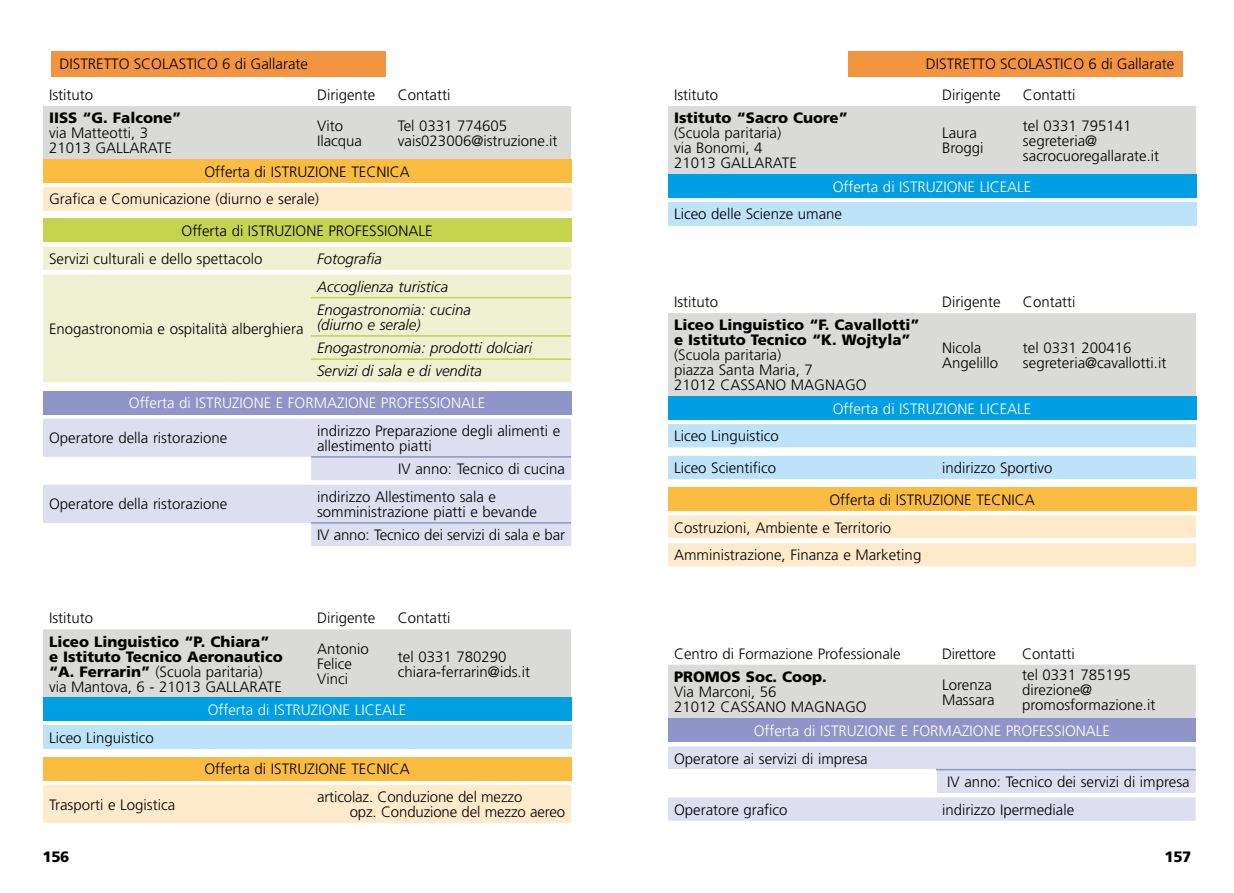
<style>
.page{position:relative;width:1234px;height:893px;background:#fff}
.page>*{position:absolute;margin:0;border:0;box-sizing:border-box;transform-origin:0 0}
.t1{font:300 15px/15px "Frutiger LT Std";color:#000}
.t2{font:900 15px/15px "Frutiger LT Std";color:#000}
.t3{font:300 15px "Frutiger LT Std";color:#fff}
.t4{font:italic 300 15px/23.2px "Frutiger LT Std";color:#000}
.t5{font:300 15px "Frutiger LT Std";letter-spacing:-.02em;color:#000}
.s1{font-weight:300}
</style>
<div class="page">
<div style="left:43px;top:106px;width:528px;height:53px;background:#dadad9"></div>
<div style="left:43px;top:159px;width:528px;height:24px;background:#fbbc42"></div>
<div style="left:43px;top:187px;width:528px;height:23px;background:#ffebcc"></div>
<div style="left:43px;top:219px;width:528px;height:23px;background:#c4d44f"></div>
<div style="left:43px;top:247px;width:528px;height:23px;background:#eef2d2"></div>
<svg style="left:43px;top:274px;width:528px;height:145px;fill:#eef2d2"></svg>
<div style="left:43px;top:391px;width:528px;height:23px;background:#8f95c8"></div>
<svg style="left:43px;top:419px;width:528px;height:127px;fill:#dddef0"></svg>
<hr style="left:311px;top:456px;width:81px;height:2px;background:#8f95c8">
<hr style="left:392px;top:456px;width:179px;height:2px;background:#8f95c8">
<hr style="left:311px;top:522px;width:81px;height:2px;background:#8f95c8">
<hr style="left:392px;top:522px;width:179px;height:2px;background:#8f95c8">
<hr style="left:311px;top:297px;width:81px;height:1px;background:#c4d44f">
<hr style="left:392px;top:297px;width:179px;height:1px;background:#c4d44f">
<hr style="left:311px;top:335px;width:81px;height:2px;background:#c4d44f">
<hr style="left:392px;top:335px;width:179px;height:2px;background:#c4d44f">
<hr style="left:311px;top:358px;width:81px;height:2px;background:#c4d44f">
<hr style="left:392px;top:358px;width:179px;height:2px;background:#c4d44f">
<div style="left:43px;top:629px;width:528px;height:69px;background:#dadad9"></div>
<div style="left:43px;top:698px;width:528px;height:23px;background:#009ee3"></div>
<div style="left:43px;top:725px;width:528px;height:24px;background:#bce3fa"></div>
<div style="left:43px;top:757px;width:528px;height:23px;background:#fbbc42"></div>
<div style="left:43px;top:785px;width:528px;height:38px;background:#ffebcc"></div>
<div style="left:668px;top:106px;width:527px;height:68px;background:#dadad9"></div>
<div style="left:668px;top:174px;width:527px;height:24px;background:#009ee3"></div>
<div style="left:668px;top:202px;width:527px;height:23px;background:#bce3fa"></div>
<div style="left:668px;top:313px;width:527px;height:83px;background:#dadad9"></div>
<div style="left:668px;top:396px;width:527px;height:24px;background:#009ee3"></div>
<svg style="left:668px;top:424px;width:527px;height:55px"></svg>
<div style="left:668px;top:488px;width:527px;height:23px;background:#fbbc42"></div>
<div style="left:668px;top:515px;width:527px;height:51px;background:#ffebcc"></div>
<hr style="left:668px;top:539px;width:527px;height:4px;background:#fff">
<div style="left:668px;top:665px;width:527px;height:54px;background:#dadad9"></div>
<div style="left:668px;top:719px;width:527px;height:23px;background:#8f95c8"></div>
<svg style="left:668px;top:746px;width:527px;height:75px"></svg>
<div style="left:668px;top:770px;width:267px;height:23px;background:#fff"></div>
<hr style="left:935px;top:769px;width:80px;height:1px;background:#8f95c8">
<hr style="left:1015px;top:769px;width:180px;height:1px;background:#8f95c8">
<div style="left:848px;top:51px;width:334px;height:25px;background:#f39441"></div>
<div style="left:51px;top:51px;width:334px;height:25px;background:#f39441"></div>
<p class="t1" style="left:60px;top:57px;width:250px">DISTRETTO SCOLASTICO 6 di Gallarate</p>
<p class="t1" style="left:925px;top:57px;width:250px">DISTRETTO SCOLASTICO 6 di Gallarate</p>
<p class="t1" style="left:49px;top:88px;width:46px">Istituto</p>
<p class="t1" style="left:317px;top:88px;width:60px">Dirigente</p>
<p class="t1" style="left:398px;top:88px;width:54px">Contatti</p>
<p class="t2" style="left:49px;top:111px;width:134px">IISS “G. Falcone”</p>
<p class="t1" style="left:49px;top:126px;width:124px">via Matteotti, 3<br>21013 GALLARATE</p>
<p class="t1" style="left:317px;top:118px;width:46px">Vito<br>Ilacqua</p>
<p class="t1" style="left:398px;top:118px;width:161px">Tel 0331 774605 vais023006@istruzione.it</p>
<p class="t1" style="left:49px;top:158px;width:362px;line-height:27.8px;text-indent:155px">Offerta di ISTRUZIONE TECNICA<br>Grafica e Comunicazione (diurno e serale)</p>
<p class="t1" style="left:49px;top:217px;width:385px;line-height:27.8px;text-indent:132px">Offerta di ISTRUZIONE PROFESSIONALE<br>Servizi culturali e dello spettacolo</p>
<p class="t4" style="left:317px;top:247px;width:66px">Fotografia</p>
<p class="t4" style="left:317px;top:275px;width:155px">Accoglienza turistica<br>Enogastronomia: cucina</p>
<p class="t4" style="left:317px;top:313px;width:217px">(diurno e serale)<br>Enogastronomia: prodotti dolciari<br>Servizi di sala e di vendita</p>
<p class="t3" style="left:129px;top:394px;width:357px">Offerta di ISTRUZIONE E FORMAZIONE PROFESSIONALE</p>
<p class="t1" style="left:49px;top:431px;width:180px">Operatore della ristorazione</p>
<p class="t1" style="left:317px;top:423px;width:245px">indirizzo Preparazione degli alimenti e allestimento piatti</p>
<p class="t1" style="left:398px;top:462px;width:168px">IV anno: Tecnico di cucina</p>
<p class="t1" style="left:49px;top:497px;width:180px">Operatore della ristorazione</p>
<p class="t1" style="left:317px;top:489px;width:221px">indirizzo Allestimento sala e somministrazione piatti e bevande</p>
<p class="t1" style="left:317px;top:528px;width:249px">IV anno: Tecnico dei servizi di sala e bar</p>
<p class="t1" style="left:49px;top:322px;width:256px">Enogastronomia e ospitalità alberghiera</p>
<p class="t1" style="left:49px;top:611px;width:46px">Istituto</p>
<p class="t1" style="left:317px;top:611px;width:60px">Dirigente</p>
<p class="t1" style="left:398px;top:611px;width:54px">Contatti</p>
<p class="t2" style="left:49px;top:634px;width:235px">Liceo Linguistico “P. Chiara”<br>e Istituto Tecnico Aeronautico “A. Ferrarin” <span class="s1">(Scuola paritaria) via Mantova, 6 - 21013 GALLARATE</span></p>
<p class="t1" style="left:317px;top:642px;width:53px">Antonio<br>Felice<br>Vinci</p>
<p class="t1" style="left:398px;top:649px;width:133px">tel 0331 780290 chiara-ferrarin@ids.it</p>
<p class="t3" style="left:208px;top:701px;width:200px">Offerta di ISTRUZIONE LICEALE</p>
<p class="t1" style="left:49px;top:730px;width:106px">Liceo Linguistico</p>
<p class="t1" style="left:204px;top:762px;width:207px">Offerta di ISTRUZIONE TECNICA</p>
<p class="t1" style="left:49px;top:797px;width:128px">Trasporti e Logistica</p>
<p class="t1" style="left:349px;top:790px;width:217px;text-indent:-33px">articolaz. Conduzione del mezzo<br>opz. Conduzione del mezzo aereo</p>
<p class="t1" style="left:674px;top:88px;width:46px">Istituto</p>
<p class="t1" style="left:941px;top:88px;width:60px">Dirigente</p>
<p class="t1" style="left:1022px;top:88px;width:54px">Contatti</p>
<p class="t2" style="left:674px;top:111px;width:175px">Istituto “Sacro Cuore”</p>
<p class="t1" style="left:674px;top:126px;width:124px">(Scuola paritaria) via Bonomi, 4<br>21013 GALLARATE</p>
<p class="t1" style="left:941px;top:126px;width:43px">Laura<br>Broggi</p>
<p class="t1" style="left:1022px;top:118px;width:138px">tel 0331 795141 segreteria@ sacrocuoregallarate.it</p>
<p class="t3" style="left:832px;top:178px;width:200px">Offerta di ISTRUZIONE LICEALE</p>
<p class="t1" style="left:674px;top:207px;width:169px">Liceo delle Scienze umane</p>
<p class="t1" style="left:674px;top:295px;width:46px">Istituto</p>
<p class="t1" style="left:941px;top:295px;width:60px">Dirigente</p>
<p class="t1" style="left:1022px;top:295px;width:54px">Contatti</p>
<p class="t2" style="left:674px;top:318px;width:247px">Liceo Linguistico “F. Cavallotti” e Istituto Tecnico “K. Wojtyla”</p>
<p class="t1" style="left:674px;top:348px;width:194px">(Scuola paritaria)<br>piazza Santa Maria, 7<br>21012 CASSANO MAGNAGO</p>
<p class="t1" style="left:941px;top:340px;width:57px">Nicola<br>Angelillo</p>
<p class="t1" style="left:1022px;top:340px;width:145px">tel 0331 200416 segreteria@cavallotti.it</p>
<p class="t3" style="left:832px;top:400px;width:200px">Offerta di ISTRUZIONE LICEALE</p>
<p class="t1" style="left:674px;top:420px;width:106px;line-height:31.8px">Liceo Linguistico<br>Liceo Scientifico</p>
<p class="t1" style="left:829px;top:452px;width:224px;line-height:31.8px;text-indent:113px">indirizzo Sportivo<br>Offerta di ISTRUZIONE TECNICA</p>
<p class="t1" style="left:674px;top:514px;width:249px;line-height:27.8px">Costruzioni, Ambiente e Territorio<br>Amministrazione, Finanza e Marketing</p>
<p class="t1" style="left:674px;top:646px;width:228px">Centro di Formazione Professionale</p>
<p class="t5" style="left:941px;top:645px;width:55px">Direttore</p>
<p class="t1" style="left:1021px;top:646px;width:54px">Contatti</p>
<p class="t2" style="left:674px;top:669px;width:154px">PROMOS Soc. Coop.</p>
<p class="t1" style="left:674px;top:685px;width:194px">Via Marconi, 56<br>21012 CASSANO MAGNAGO</p>
<p class="t1" style="left:941px;top:677px;width:54px">Lorenza<br>Massara</p>
<p class="t1" style="left:1021px;top:668px;width:135px">tel 0331 785195 direzione@ promosformazione.it</p>
<p class="t3" style="left:753px;top:722px;width:357px">Offerta di ISTRUZIONE E FORMAZIONE PROFESSIONALE</p>
<p class="t1" style="left:674px;top:751px;width:195px">Operatore ai servizi di impresa</p>
<p class="t1" style="left:947px;top:774px;width:244px">IV anno: Tecnico dei servizi di impresa</p>
<p class="t1" style="left:674px;top:802px;width:115px">Operatore grafico</p>
<p class="t1" style="left:941px;top:802px;width:134px">indirizzo Ipermediale</p>
<p class="t2" style="left:43px;top:849px;width:28px">156</p>
<p class="t2" style="left:1164px;top:849px;width:28px">157</p>
</div>
